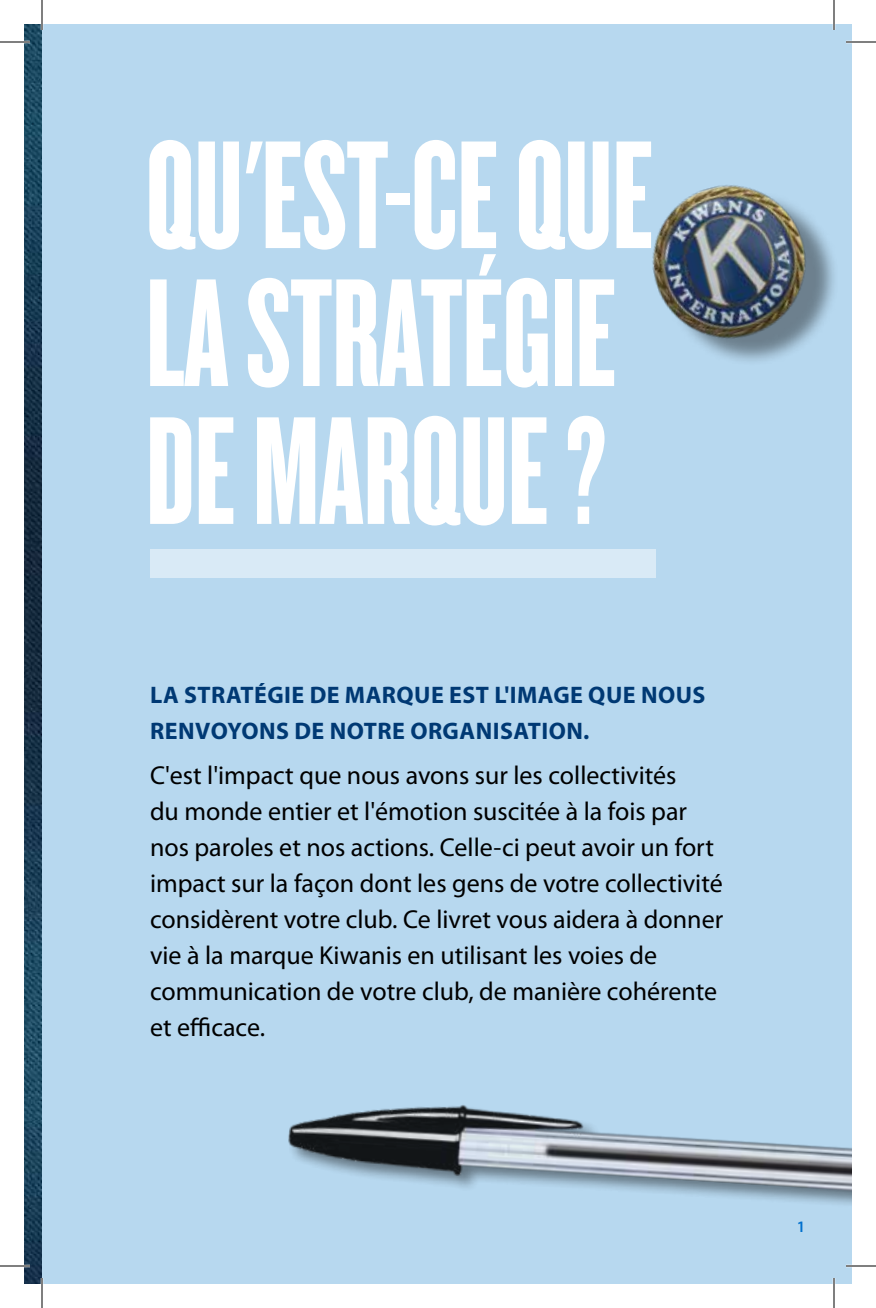
<style>
.page{position:relative;width:876px;height:1308px;background:#fff}
.page>*{position:absolute;margin:0;border:0;box-sizing:border-box;transform-origin:0 0}
.t1{font:160px/138px "Knockout 67 Full Bantamwt";color:#fff}
.t2{font:26px/36px "Myriad Pro";color:#000}
.t3{font:700 24px/36px "Myriad Pro";letter-spacing:.02em;color:#003974}
.t4{font:600 16px "Myriad Pro";color:#0070ce}
</style>
<div class="page">
<img style="left:24px;top:24px;width:18px;height:1260px">
<div style="left:42px;top:24px;width:810px;height:1260px;background:#b7d8ef"></div>
<img style="left:288px;top:1105px;width:564px;height:100px">
<div style="left:150px;top:549px;width:505px;height:29px;background:#d9eaf6"></div>
<img style="left:652px;top:185px;width:182px;height:176px">
<hr style="left:0;top:41px;width:30px;height:2px;background:#fff">
<hr style="left:846px;top:41px;width:30px;height:2px;background:#fff">
<hr style="left:0;top:1265px;width:30px;height:2px;background:#fff">
<hr style="left:846px;top:1265px;width:30px;height:2px;background:#fff">
<hr style="left:41px;top:0;width:2px;height:30px;background:#fff">
<hr style="left:41px;top:1278px;width:2px;height:30px;background:#fff">
<hr style="left:833px;top:0;width:2px;height:30px;background:#fff">
<hr style="left:833px;top:1278px;width:2px;height:30px;background:#fff">
<hr style="left:0;top:42px;width:30px;height:1px;background:#000">
<hr style="left:846px;top:42px;width:30px;height:1px;background:#000">
<hr style="left:0;top:1266px;width:30px;height:1px;background:#000">
<hr style="left:846px;top:1266px;width:30px;height:1px;background:#000">
<hr style="left:42px;top:0;width:1px;height:30px;background:#000">
<hr style="left:42px;top:1278px;width:1px;height:30px;background:#000">
<hr style="left:834px;top:0;width:1px;height:30px;background:#000">
<hr style="left:834px;top:1278px;width:1px;height:30px;background:#000">
<h1 class="t1" style="left:146px;top:123px;width:509px">QU'EST-CE QUE<br>LA STRATÉGIE<br>DE MARQUE ?</h1>
<p class="t3" style="left:150px;top:676px;width:557px">LA STRATÉGIE DE MARQUE EST L'IMAGE QUE NOUS<br>RENVOYONS DE NOTRE ORGANISATION.</p>
<p class="t2" style="left:150px;top:757px;width:575px">C'est l'impact que nous avons sur les collectivités<br>du monde entier et l'émotion suscitée à la fois par nos paroles et nos actions. Celle-ci peut avoir un fort impact sur la façon dont les gens de votre collectivité considèrent votre club. Ce livret vous aidera à donner vie à la marque Kiwanis en utilisant les voies de communication de votre club, de manière cohérente et efficace.</p>
<p class="t4" style="left:797px;top:1217px;width:10px">1</p>
<p class="t4" style="left:797px;top:1225px;width:10px">1</p>
</div>
